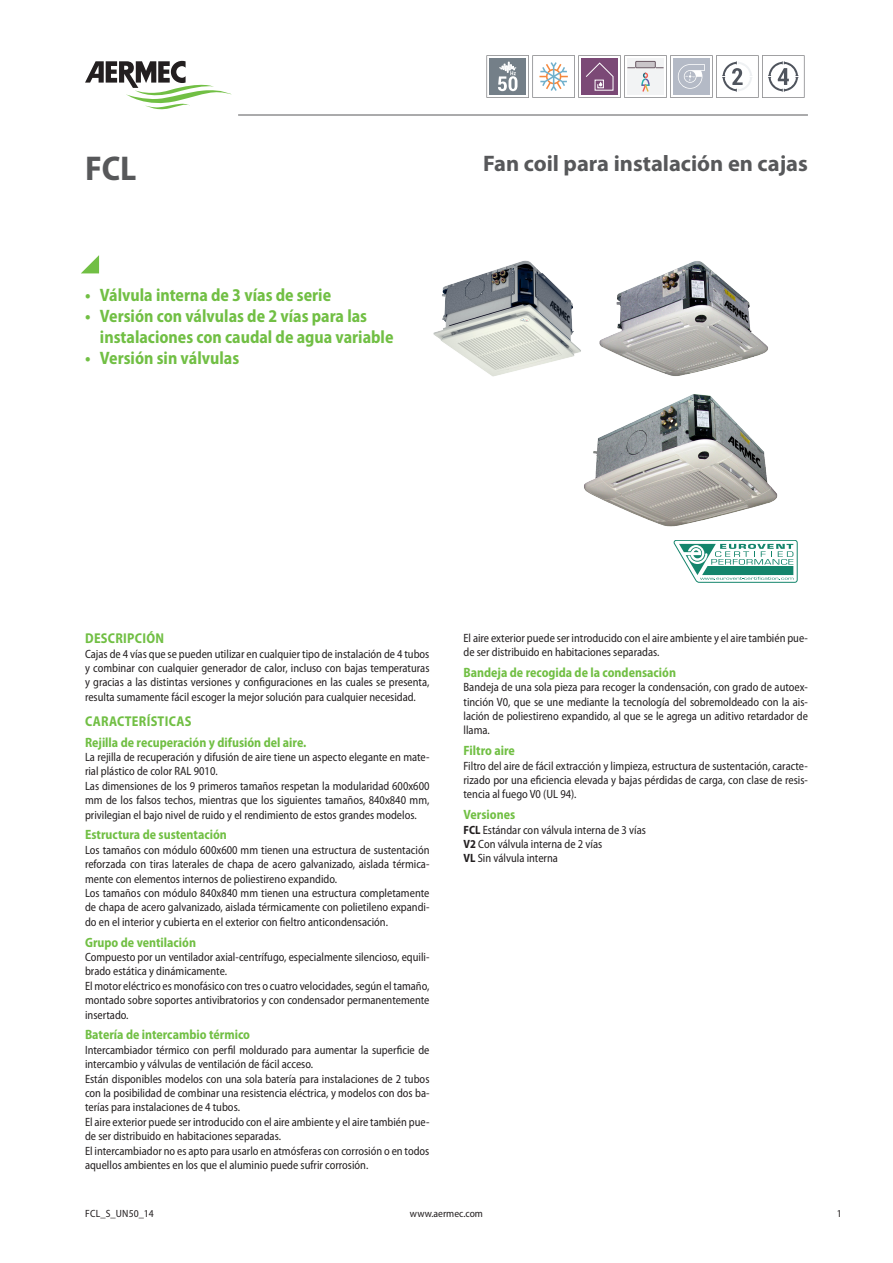
<style>
.page{position:relative;width:893px;height:1263px;background:#fff}
.page>*{position:absolute;margin:0;border:0;box-sizing:border-box;transform-origin:0 0}
.grandezza{font:700 semi-condensed 34.5px "Myriad Pro";color:#57585a}
.descrizione{font:700 22.5px "Myriad Pro";color:#57585a}
.t1{font:700 semi-condensed 18px/21px "Myriad Pro";color:#71bf44;scale:.95 1}
.t2{font:700 semi-condensed 14.25px "Myriad Pro";letter-spacing:.02em;color:#71bf44;scale:.95 1}
.t3{font:700 semi-condensed 13.5px "Myriad Pro";color:#71bf44;scale:.95 1}
.normale_es{font:semi-condensed 12px/14.4px "Myriad Pro";color:#231f20;text-align:justify;scale:.95 1}
.t4{font:semi-condensed 10.5px "Myriad Pro";color:#231f20}
.s1{font-weight:700}
</style>
<div class="page">
<svg style="left:81px;top:255px;width:18px;height:18px"></svg>
<hr style="left:238px;top:115px;width:570px;height:1px;background:#57585a">
<img style="left:434px;top:260px;width:344px;height:267px">
<svg style="left:85px;top:61px;width:147px;height:48px"></svg>
<svg style="left:486px;top:55px;width:318px;height:43px"></svg>
<svg style="left:674px;top:540px;width:123px;height:43px"></svg>
<p class="grandezza" style="left:85px;top:146px;width:53px">FCL</p>
<p class="descrizione" style="left:483px;top:149px;width:326px">Fan coil para instalación en cajas</p>
<p class="t1" style="left:85px;top:284px;width:261px">• Válvula interna de 3 vías de serie</p>
<p class="t1" style="left:100px;top:305px;width:311px;text-indent:-15px">• Versión con válvulas de 2 vías para las instalaciones con caudal de agua variable</p>
<p class="t1" style="left:85px;top:347px;width:164px">• Versión sin válvulas</p>
<p class="t2" style="left:85px;top:629px;width:85px">DESCRIPCIÓN</p>
<p class="normale_es" style="left:85px;top:646px;width:364px">Cajas de 4 vías que se pueden utilizar en cualquier tipo de instalación de 4 tubos y combinar con cualquier generador de calor, incluso con bajas temperaturas y gracias a las distintas versiones y configuraciones en las cuales se presenta, resulta sumamente fácil escoger la mejor solución para cualquier necesidad.</p>
<p class="t2" style="left:85px;top:712px;width:113px">CARACTERÍSTICAS</p>
<p class="t3" style="left:85px;top:733px;width:235px">Rejilla de recuperación y difusión del aire.</p>
<p class="normale_es" style="left:85px;top:750px;width:364px">La rejilla de recuperación y difusión de aire tiene un aspecto elegante en mate&shy;rial plástico de color RAL 9010.</p>
<p class="normale_es" style="left:85px;top:778px;width:364px">Las dimensiones de los 9 primeros tamaños respetan la modularidad 600x600 mm de los falsos techos, mientras que los siguientes tamaños, 840x840 mm, privilegian el bajo nivel de ruido y el rendimiento de estos grandes modelos.</p>
<p class="t3" style="left:85px;top:826px;width:151px">Estructura de sustentación</p>
<p class="normale_es" style="left:85px;top:842px;width:364px">Los tamaños con módulo 600x600 mm tienen una estructura de sustentación reforzada con tiras laterales de chapa de acero galvanizado, aislada térmica&shy;mente con elementos internos de poliestireno expandido.</p>
<p class="normale_es" style="left:85px;top:885px;width:364px">Los tamaños con módulo 840x840 mm tienen una estructura completamente de chapa de acero galvanizado, aislada térmicamente con polietileno expandi&shy;do en el interior y cubierta en el exterior con fieltro anticondensación.</p>
<p class="t3" style="left:85px;top:933px;width:118px">Grupo de ventilación</p>
<p class="normale_es" style="left:85px;top:949px;width:364px">Compuesto por un ventilador axial-centrífugo, especialmente silencioso, equili&shy;brado estática y dinámicamente.</p>
<p class="normale_es" style="left:85px;top:978px;width:364px">El motor eléctrico es monofásico con tres o cuatro velocidades, según el tamaño, montado sobre soportes antivibratorios y con condensador permanentemente insertado.</p>
<p class="t3" style="left:85px;top:1026px;width:175px">Batería de intercambio térmico</p>
<p class="normale_es" style="left:85px;top:1042px;width:364px">Intercambiador térmico con perfil moldurado para aumentar la superficie de intercambio y válvulas de ventilación de fácil acceso.</p>
<p class="normale_es" style="left:85px;top:1071px;width:364px">Están disponibles modelos con una sola batería para instalaciones de 2 tubos con la posibilidad de combinar una resistencia eléctrica, y modelos con dos ba&shy;terías para instalaciones de 4 tubos.</p>
<p class="normale_es" style="left:85px;top:1114px;width:364px">El aire exterior puede ser introducido con el aire ambiente y el aire también pue&shy;de ser distribuido en habitaciones separadas.</p>
<p class="normale_es" style="left:85px;top:1143px;width:364px">El intercambiador no es apto para usarlo en atmósferas con corrosión o en todos aquellos ambientes en los que el aluminio puede sufrir corrosión.</p>
<p class="normale_es" style="left:463px;top:630px;width:364px">El aire exterior puede ser introducido con el aire ambiente y el aire también pue&shy;de ser distribuido en habitaciones separadas.</p>
<p class="t3" style="left:463px;top:664px;width:225px">Bandeja de recogida de la condensación</p>
<p class="normale_es" style="left:463px;top:680px;width:364px">Bandeja de una sola pieza para recoger la condensación, con grado de autoex&shy;tinción V0, que se une mediante la tecnología del sobremoldeado con la ais&shy;lación de poliestireno expandido, al que se le agrega un aditivo retardador de llama.</p>
<p class="t3" style="left:463px;top:742px;width:56px">Filtro aire</p>
<p class="normale_es" style="left:463px;top:758px;width:364px">Filtro del aire de fácil extracción y limpieza, estructura de sustentación, caracte&shy;rizado por una eficiencia elevada y bajas pérdidas de carga, con clase de resis&shy;tencia al fuego V0 (UL 94).</p>
<p class="t3" style="left:463px;top:806px;width:56px">Versiones</p>
<p class="normale_es" style="left:463px;top:822px;width:194px"><span class="s1">FCL</span> Estándar con válvula interna de 3 vías</p>
<p class="normale_es" style="left:463px;top:837px;width:148px"><span class="s1">V2</span> Con válvula interna de 2 vías</p>
<p class="normale_es" style="left:463px;top:851px;width:101px"><span class="s1">VL</span> Sin válvula interna</p>
<p class="t4" style="left:85px;top:1207px;width:70px">FCL_S_UN50_14</p>
<p class="t4" style="left:410px;top:1207px;width:75px">www.aermec.com</p>
<p class="t4" style="left:837px;top:1207px;width:6px">1</p>
</div>
